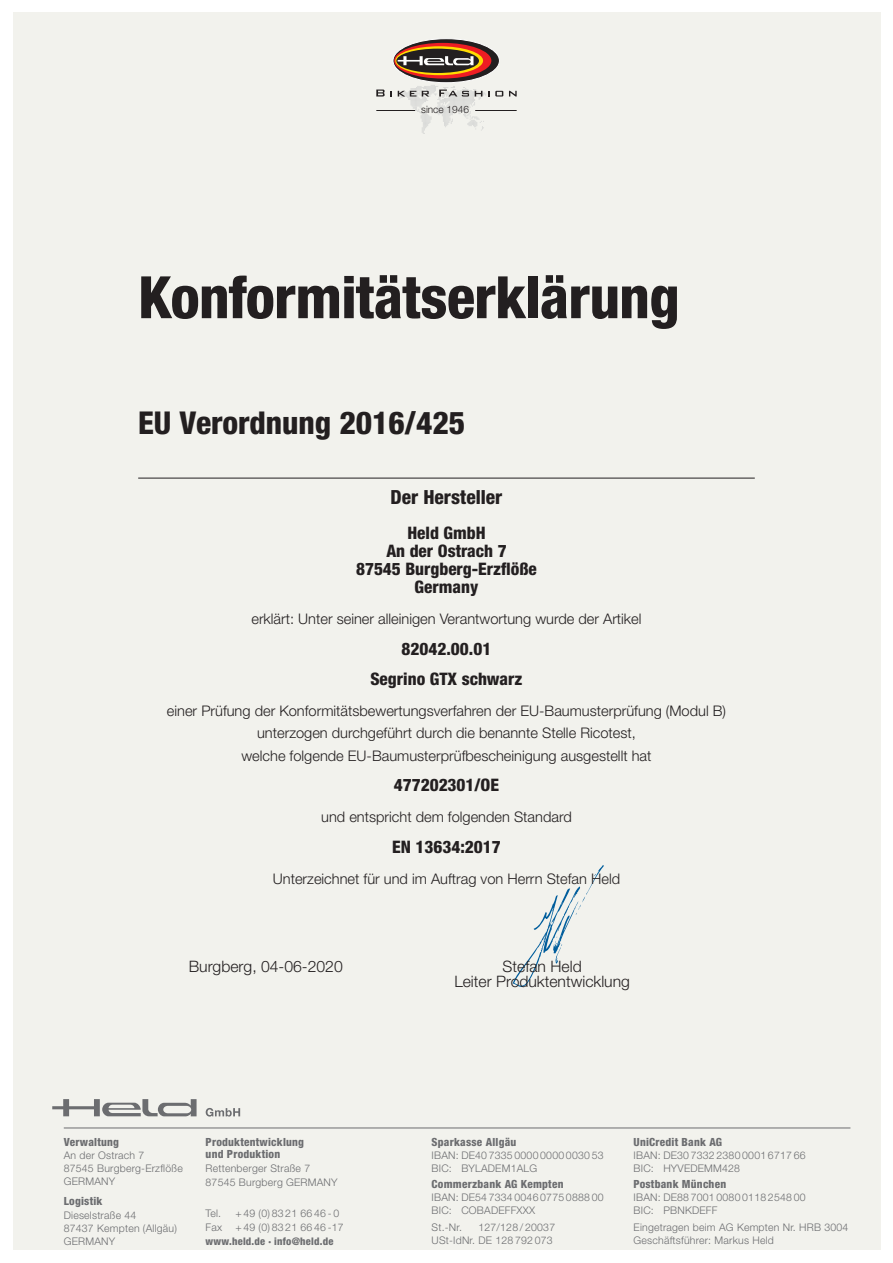
<style>
.page{position:relative;width:893px;height:1263px;background:#fff}
.page>*{position:absolute;margin:0;border:0;box-sizing:border-box;transform-origin:0 0}
.t1{font:800 condensed 58.5px "Helvetica Neue LT Pro";letter-spacing:-.01em;color:#231f20}
.t2{font:800 condensed 31.5px "Helvetica Neue LT Pro";color:#231f20}
.t3{font:800 condensed 19.5px "Helvetica Neue LT Pro";color:#231f20}
.t4{font:800 condensed 17.25px/18px "Helvetica Neue LT Pro";color:#231f20;text-align:center}
.t5{font:300 15.75px/15px "Helvetica Neue LT Pro";color:#231f20;text-align:center}
.t6{font:300 14.7px/22.2px "Helvetica Neue LT Pro";color:#231f20;text-align:center}
.t7{font:800 condensed 11.25px/12.8px "Helvetica Neue LT Pro";letter-spacing:.02em;color:#6c6d70}
.t8{font:300 10.5px/13.2px "Helvetica Neue LT Pro";letter-spacing:.02em;color:#6c6d70}
.t9{font:800 condensed 10.5px "Helvetica Neue LT Pro";letter-spacing:.02em;color:#6c6d70}
.t10{font:300 10.2px "Helvetica Neue LT Pro";color:#231f20}
</style>
<div class="page">
<div style="left:13px;top:13px;width:867px;height:1237px;background:#f2f2ed"></div>
<svg style="left:393px;top:39px;width:106px;height:44px"></svg>
<div style="left:393px;top:38px;width:107px;height:45px;border:1px solid #fff;border-radius:50%"></div>
<svg style="left:394px;top:43px;width:97px;height:36px"></svg>
<svg style="left:395px;top:46px;width:88px;height:29px"></svg>
<div style="left:396px;top:49px;width:83px;height:24px;background:#231f20;border-radius:50%"></div>
<svg style="left:398px;top:56px;width:75px;height:9px"></svg>
<svg style="left:376px;top:90px;width:16px;height:7px"></svg>
<svg style="left:398px;top:85px;width:105px;height:49px"></svg>
<svg style="left:509px;top:91px;width:8px;height:6px"></svg>
<hr style="left:376px;top:110px;width:39px;height:1px;background:#231f20">
<hr style="left:475px;top:110px;width:42px;height:1px;background:#231f20">
<svg style="left:52px;top:1099px;width:145px;height:17px"></svg>
<svg style="left:206px;top:1108px;width:34px;height:8px"></svg>
<hr style="left:64px;top:1127px;width:786px;height:1px;background:#6c6d70">
<svg style="left:513px;top:865px;width:91px;height:122px"></svg>
<hr style="left:138px;top:478px;width:617px;height:1px;background:#231f20">
<p class="t10" style="left:421px;top:103px;width:50px">since 1946</p>
<h1 class="t1" style="left:138px;top:262px;width:543px">Konformitätserklärung</h1>
<h2 class="t2" style="left:138px;top:403px;width:328px">EU Verordnung 2016/425</h2>
<h3 class="t3" style="left:390px;top:485px;width:113px">Der Hersteller</h3>
<h3 class="t4" style="left:356px;top:524px;width:182px">Held GmbH<br>An der Ostrach 7<br>87545 Burgberg-Erzflöße<br>Germany</h3>
<h3 class="t6" style="left:251px;top:607px;width:392px">erklärt: Unter seiner alleinigen Verantwortung wurde der Artikel</h3>
<h3 class="t4" style="left:370px;top:633px;width:154px;line-height:30.8px">82042.00.01<br>Segrino GTX schwarz</h3>
<h3 class="t6" style="left:167px;top:699px;width:561px">einer Prüfung der Konformitätsbewertungsverfahren der EU-Baumusterprüfung (Modul B) unterzogen durchgeführt durch die benannte Stelle Ricotest ,<br>welche folgende EU-Baumusterprüfbescheinigung ausgestellt hat</h3>
<h3 class="t4" style="left:394px;top:776px;width:107px">477202301/OE</h3>
<h3 class="t6" style="left:321px;top:805px;width:252px">und entspricht dem folgenden Standard</h3>
<h3 class="t4" style="left:392px;top:837px;width:110px">EN 13634:2017</h3>
<h3 class="t6" style="left:273px;top:867px;width:349px">Unterzeichnet für und im Auftrag von Herrn Stefan Held</h3>
<h3 class="t5" style="left:189px;top:958px;width:156px">Burgberg, 04-06-2020</h3>
<h3 class="t5" style="left:454px;top:958px;width:177px">Stefan Held<br>Leiter Produktentwicklung</h3>
<p class="t7" style="left:64px;top:1135px;width:57px">Verwaltung</p>
<p class="t8" style="left:64px;top:1148px;width:121px">An der Ostrach 7<br>87545 Burgberg-Erzflöße<br>GERMANY</p>
<p class="t7" style="left:64px;top:1195px;width:40px">Logistik</p>
<p class="t8" style="left:64px;top:1208px;width:115px">Dieselstraße 44<br>87437 Kempten (Allgäu)<br>GERMANY</p>
<p class="t7" style="left:206px;top:1135px;width:100px">Produktentwicklung und Produktion</p>
<p class="t8" style="left:206px;top:1161px;width:134px;line-height:14px">Rettenberger Straße 7<br>87545 Burgberg GERMANY</p>
<p class="t8" style="left:206px;top:1206px;width:17px">Tel.</p>
<p class="t8" style="left:235px;top:1206px;width:105px">+ 49 (0) 83 21 66 46 - 0</p>
<p class="t8" style="left:206px;top:1220px;width:18px">Fax</p>
<p class="t8" style="left:235px;top:1220px;width:110px">+ 49 (0) 83 21 66 46 -17</p>
<p class="t9" style="left:206px;top:1235px;width:129px">www.held.de · info@held.de</p>
<p class="t7" style="left:432px;top:1135px;width:86px">Sparkasse Allgäu</p>
<p class="t8" style="left:432px;top:1148px;width:173px">IBAN: DE40 7335 0000 0000 0030 53<br>BIC: BYLADEM1ALG</p>
<p class="t7" style="left:432px;top:1177px;width:133px">Commerzbank AG Kempten</p>
<p class="t8" style="left:432px;top:1191px;width:173px">IBAN: DE54 7334 0046 0775 0888 00<br>BIC: COBADEFFXXX</p>
<p class="t7" style="left:634px;top:1135px;width:90px">UniCredit Bank AG</p>
<p class="t8" style="left:634px;top:1148px;width:173px">IBAN: DE30 7332 2380 0001 6717 66<br>BIC: HYVEDEMM428</p>
<p class="t7" style="left:634px;top:1177px;width:94px">Postbank München</p>
<p class="t8" style="left:634px;top:1191px;width:173px">IBAN: DE88 7001 0080 0118 2548 00<br>BIC: PBNKDEFF</p>
<p class="t8" style="left:432px;top:1221px;width:32px">St.-Nr.</p>
<p class="t8" style="left:432px;top:1221px;width:125px;text-align:right">127/128 / 20037<br>USt-IdNr. DE 128 792 073</p>
<p class="t8" style="left:634px;top:1221px;width:216px">Eingetragen beim AG Kempten Nr. HRB 3004<br>Geschäftsführer: Markus Held</p>
</div>
